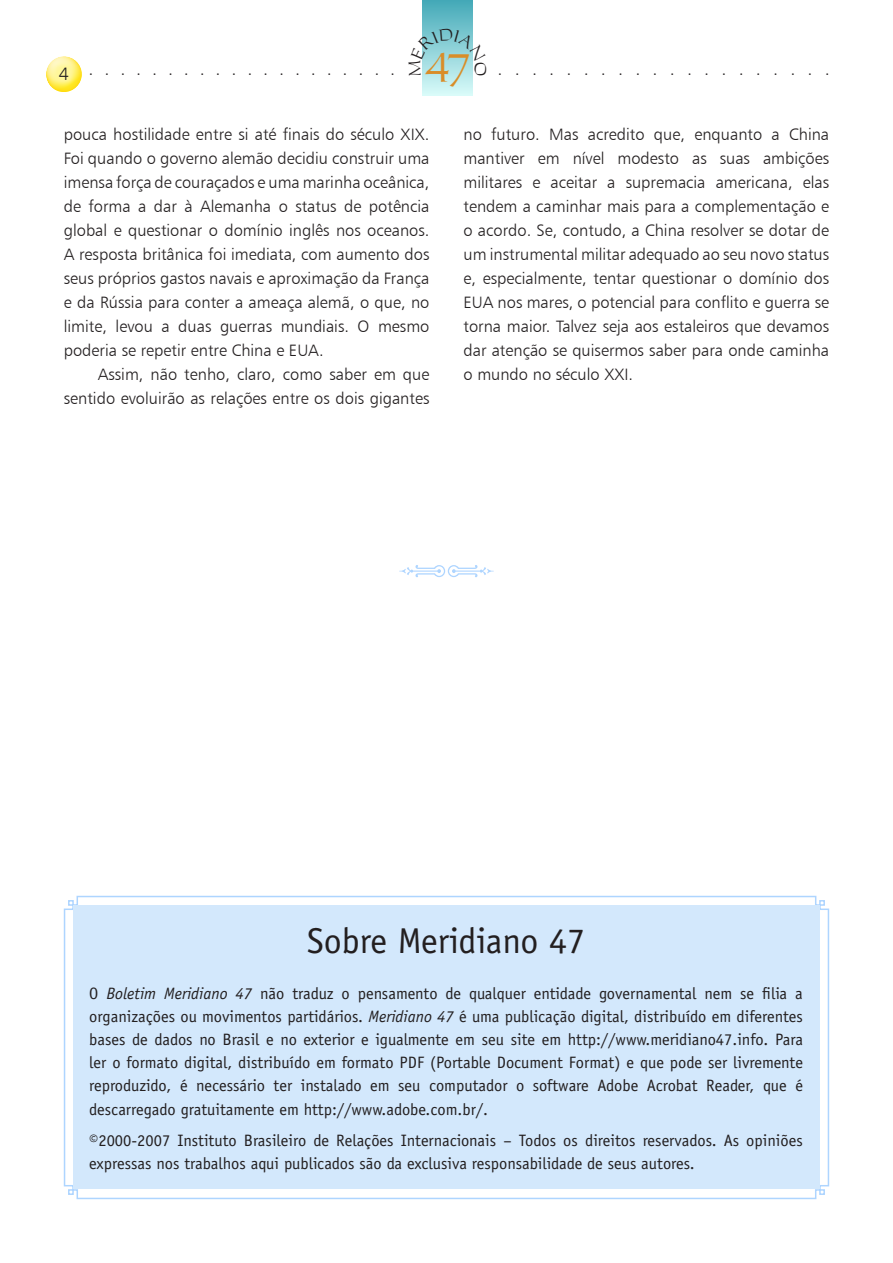
<style>
.page{position:relative;width:893px;height:1263px;background:#fff}
.page>*{position:absolute;margin:0;border:0;box-sizing:border-box;transform-origin:0 0}
.t1{font:36.9px "Carleton Normal";color:#d98d28}
.t2{font:36px "Officina Sans";color:#231f20}
._05_corpo_do_texto{font:16.5px/24px "Humanist 777 BT Light B";color:#231f20;text-align:justify}
._04_anuncio{font:16.5px/23.1px "Officina Sans";color:#231f20;text-align:justify}
.t3{font:15px "Times";color:#231f20}
.s1{font-family:"Humanist 777 BT Light B";font-size:18px}
.s2{font-style:italic}
</style>
<div class="page">
<svg style="left:423px;top:0;width:50px;height:96px;background:#88ced5"></svg>
<div style="left:46px;top:56px;width:37px;height:38px;background:#fff101;opacity:.75"></div>
<svg style="left:63px;top:895px;width:767px;height:305px"></svg>
<div style="left:73px;top:905px;width:746px;height:284px;background:#d3e8fc"></div>
<svg style="left:422px;top:28px;width:51px;height:48px;background:#94d5db"></svg>
<p class="t3" style="left:59px;top:62px;width:337px"><span class="s1">4</span> ....................</p>
<h1 class="t1" style="left:424px;top:46px;width:48px">47</h1>
<p class="t3" style="left:498px;top:61px;width:332px">....................</p>
<p class="_05_corpo_do_texto" style="left:64px;top:122px;width:367px">pouca hostilidade entre si até finais do século XIX.<br>Foi quando o governo alemão decidiu construir uma imensa força de couraçados e uma marinha oceânica, de forma a dar à Alemanha o status de potência global e questionar o domínio inglês nos oceanos.<br>A resposta britânica foi imediata, com aumento dos seus próprios gastos navais e aproximação da França e da Rússia para conter a ameaça alemã, o que, no limite, levou a duas guerras mundiais. O mesmo poderia se repetir entre China e EUA.</p>
<p class="_05_corpo_do_texto" style="left:64px;top:362px;width:367px;text-align:right">Assim, não tenho, claro, como saber em que sentido evoluirão as relações entre os dois gigantes</p>
<p class="_05_corpo_do_texto" style="left:463px;top:122px;width:367px">no futuro. Mas acredito que, enquanto a China mantiver em nível modesto as suas ambições militares e aceitar a supremacia americana, elas tendem a caminhar mais para a complementação e o acordo. Se, contudo, a China resolver se dotar de um instrumental militar adequado ao seu novo status e, especialmente, tentar questionar o domínio dos EUA nos mares, o potencial para conflito e guerra se torna maior. Talvez seja aos estaleiros que devamos dar atenção se quisermos saber para onde caminha o mundo no século XXI.</p>
<p class="t2" style="left:307px;top:920px;width:280px">Sobre Meridiano 47</p>
<p class="_04_anuncio" style="left:89px;top:982px;width:715px">O <span class="s2">Boletim Meridiano 47</span> não traduz o pensamento de qualquer entidade governamental nem se filia a organizações ou movimentos partidários. <span class="s2">Meridiano 47</span> é uma publicação digital, distribuído em diferentes bases de dados no Brasil e no exterior e igualmente em seu site em http://www.meridiano47.info. Para ler o formato digital, distribuído em formato PDF (Portable Document Format) e que pode ser livremente reproduzido, é necessário ter instalado em seu computador o software Adobe Acrobat Reader, que é descarregado gratuitamente em http://www.adobe.com.br/.</p>
<p class="_04_anuncio" style="left:89px;top:1129px;width:715px">©2000-2007 Instituto Brasileiro de Relações Internacionais – Todos os direitos reservados. As opiniões expressas nos trabalhos aqui publicados são da exclusiva responsabilidade de seus autores.</p>
</div>
